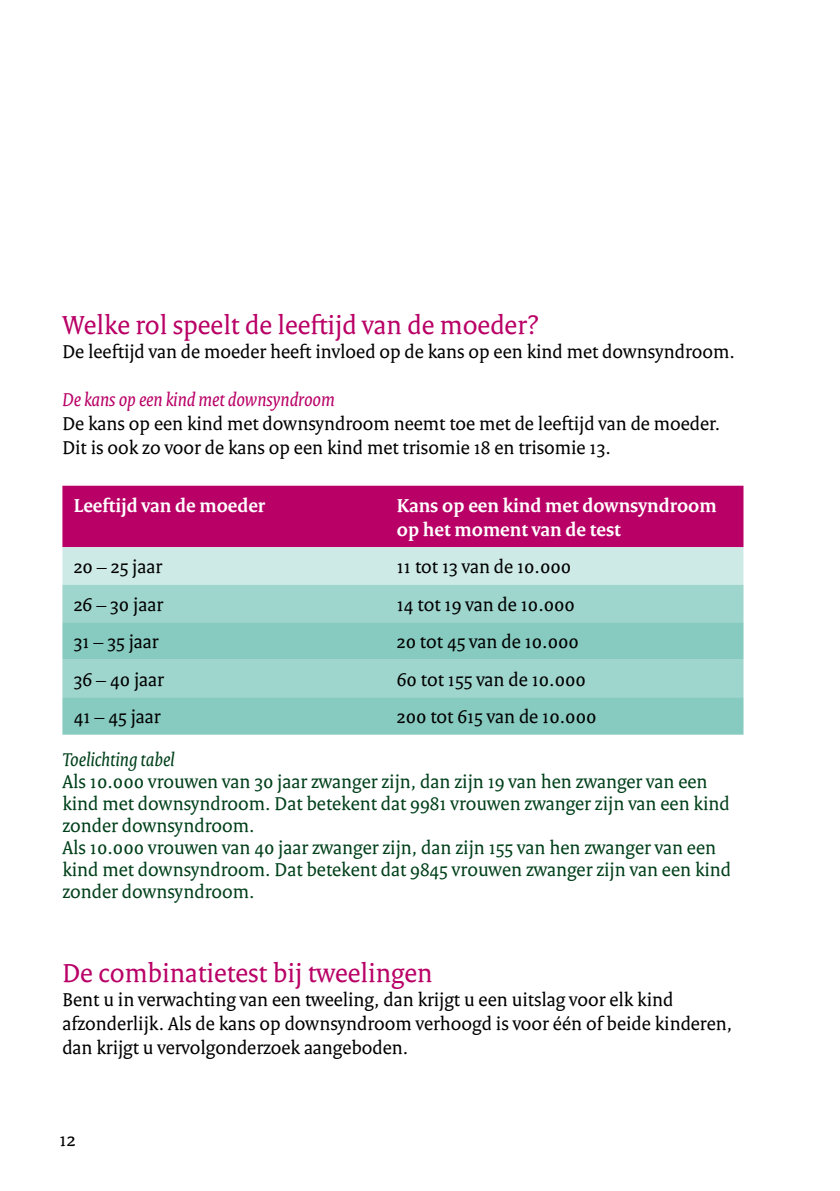
<style>
.page{position:relative;width:840px;height:1191px;background:#fff}
.page>*{position:absolute;margin:0;border:0;box-sizing:border-box;transform-origin:0 0}
._05_RIVM_Paragraafko{font:28px "Rijksoverheid Serif";color:#b90066}
._10_RIVM_Broodtekst{font:20px/24px "Rijksoverheid Serif";color:#000}
._10_RIVM_Broodtekst-2{font:20px/22px "Rijksoverheid Serif";color:#00401a}
._10_RIVM_Broodtekst-3{font:700 20px "Rijksoverheid Serif";color:#fff}
._07_RIVM_Subalineako{font:italic 20px "Rijksoverheid Serif";color:#b90066}
._07_RIVM_Subalineako-2{font:italic 20px "Rijksoverheid Serif";color:#00401a}
</style>
<div class="page">
<div style="left:62px;top:486px;width:681px;height:61px;background:#b90066"></div>
<div style="left:62px;top:547px;width:681px;height:37px;background:#ceeae6"></div>
<div style="left:62px;top:584px;width:681px;height:38px;background:#9ed5cd"></div>
<svg style="left:62px;top:622px;width:681px;height:112px;background:#8ecdc4"></svg>
<p class="_05_RIVM_Paragraafko" style="left:62px;top:308px;width:478px">Welke rol speelt de leeftijd van de moeder?</p>
<p class="_10_RIVM_Broodtekst" style="left:62px;top:339px;width:673px">De leeftijd van de moeder heeft invloed op de kans op een kind met downsyndroom.</p>
<p class="_07_RIVM_Subalineako" style="left:62px;top:387px;width:273px">De kans op een kind met downsyndroom</p>
<p class="_10_RIVM_Broodtekst" style="left:62px;top:411px;width:659px">De kans op een kind met downsyndroom neemt toe met de leeftijd van de moeder.</p>
<p class="_10_RIVM_Broodtekst" style="left:62px;top:435px;width:549px">Dit is ook zo voor de kans op een kind met trisomie 18 en trisomie 13.</p>
<p class="_10_RIVM_Broodtekst-3" style="left:74px;top:493px;width:193px">Leeftijd van de moeder</p>
<p class="_10_RIVM_Broodtekst-3" style="left:396px;top:493px;width:321px">Kans op een kind met downsyndroom</p>
<p class="_10_RIVM_Broodtekst-3" style="left:396px;top:517px;width:225px">op het moment van de test</p>
<p class="_10_RIVM_Broodtekst" style="left:74px;top:555px;width:90px">20 – 25 jaar</p>
<p class="_10_RIVM_Broodtekst" style="left:396px;top:555px;width:176px">11 tot 13 van de 10.000</p>
<p class="_10_RIVM_Broodtekst" style="left:74px;top:592px;width:91px">26 – 30 jaar</p>
<p class="_10_RIVM_Broodtekst" style="left:396px;top:592px;width:179px">14 tot 19 van de 10.000</p>
<p class="_10_RIVM_Broodtekst" style="left:74px;top:630px;width:86px">31 – 35 jaar</p>
<p class="_10_RIVM_Broodtekst" style="left:396px;top:630px;width:183px">20 tot 45 van de 10.000</p>
<p class="_10_RIVM_Broodtekst" style="left:74px;top:667px;width:92px">36 – 40 jaar</p>
<p class="_10_RIVM_Broodtekst" style="left:396px;top:667px;width:190px">60 tot 155 van de 10.000</p>
<p class="_10_RIVM_Broodtekst" style="left:74px;top:704px;width:88px">41 – 45 jaar</p>
<p class="_10_RIVM_Broodtekst" style="left:396px;top:704px;width:201px">200 tot 615 van de 10.000</p>
<p class="_07_RIVM_Subalineako-2" style="left:62px;top:747px;width:114px">Toelichting tabel</p>
<p class="_10_RIVM_Broodtekst-2" style="left:62px;top:770px;width:668px">Als 10.000 vrouwen van 30 jaar zwanger zijn, dan zijn 19 van hen zwanger van een kind met downsyndroom. Dat betekent dat 9981 vrouwen zwanger zijn van een kind zonder downsyndroom.</p>
<p class="_10_RIVM_Broodtekst-2" style="left:62px;top:836px;width:669px">Als 10.000 vrouwen van 40 jaar zwanger zijn, dan zijn 155 van hen zwanger van een kind met downsyndroom. Dat betekent dat 9845 vrouwen zwanger zijn van een kind zonder downsyndroom.</p>
<p class="_05_RIVM_Paragraafko" style="left:62px;top:956px;width:371px">De combinatietest bij tweelingen</p>
<p class="_10_RIVM_Broodtekst" style="left:62px;top:987px;width:671px">Bent u in verwachting van een tweeling, dan krijgt u een uitslag voor elk kind afzonderlijk. Als de kans op downsyndroom verhoogd is voor één of beide kinderen, dan krijgt u vervolgonderzoek aangeboden.</p>
<p class="_10_RIVM_Broodtekst" style="left:60px;top:1127px;width:17px">12</p>
</div>
